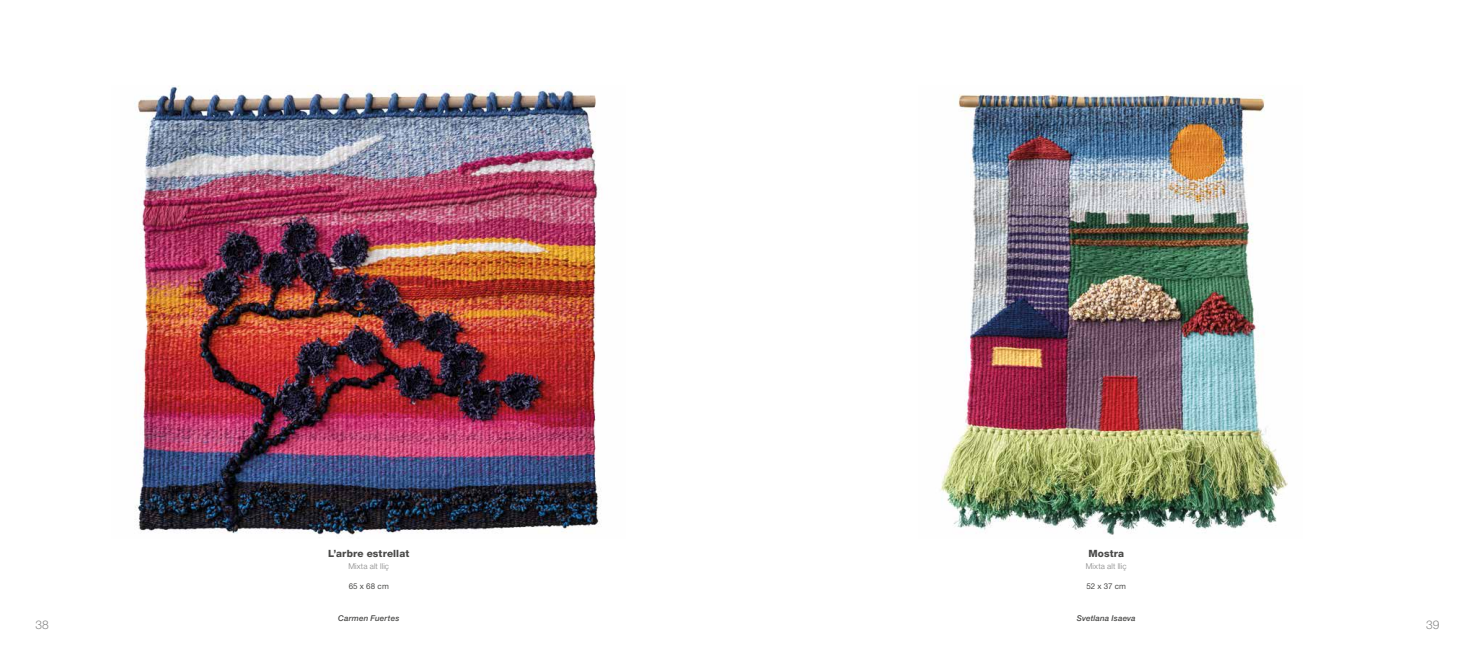
<style>
.page{position:relative;width:1475px;height:652px;background:#fff}
.page>*{position:absolute;margin:0;border:0;box-sizing:border-box;transform-origin:0 0}
.t1{font:300 12px "Helvetica Neue LT Std";color:#878787}
.t2{font:800 10px "Helvetica Neue LT Std";letter-spacing:.01em;color:#4a4a49}
.t3{font:italic 500 8px "Helvetica Neue LT Std";letter-spacing:.02em;color:#4a4a49}
.t4{font:300 8px "Helvetica Neue LT Std";letter-spacing:.015em;color:#878787}
.t5{font:8px "Helvetica Neue LT Std";letter-spacing:.015em;color:#4a4a49}
</style>
<div class="page">
<img style="left:134px;top:85px;width:467px;height:450px">
<img style="left:941px;top:94px;width:347px;height:441px">
<p class="t2" style="left:328px;top:548px;width:82px">L’arbre estrellat</p>
<p class="t4" style="left:348px;top:561px;width:42px">Mixta alt lliç</p>
<p class="t5" style="left:348px;top:581px;width:42px">65 x 68 cm</p>
<p class="t3" style="left:338px;top:613px;width:63px">Carmen Fuertes</p>
<p class="t3" style="left:1076px;top:613px;width:61px">Svetlana Isaeva</p>
<p class="t2" style="left:1088px;top:548px;width:37px">Mostra</p>
<p class="t4" style="left:1085px;top:561px;width:42px">Mixta alt lliç</p>
<p class="t5" style="left:1086px;top:581px;width:41px">52 x 37 cm</p>
<h1 class="t1" style="left:35px;top:618px;width:15px">38</h1>
<h1 class="t1" style="left:1425px;top:618px;width:15px">39</h1>
</div>
